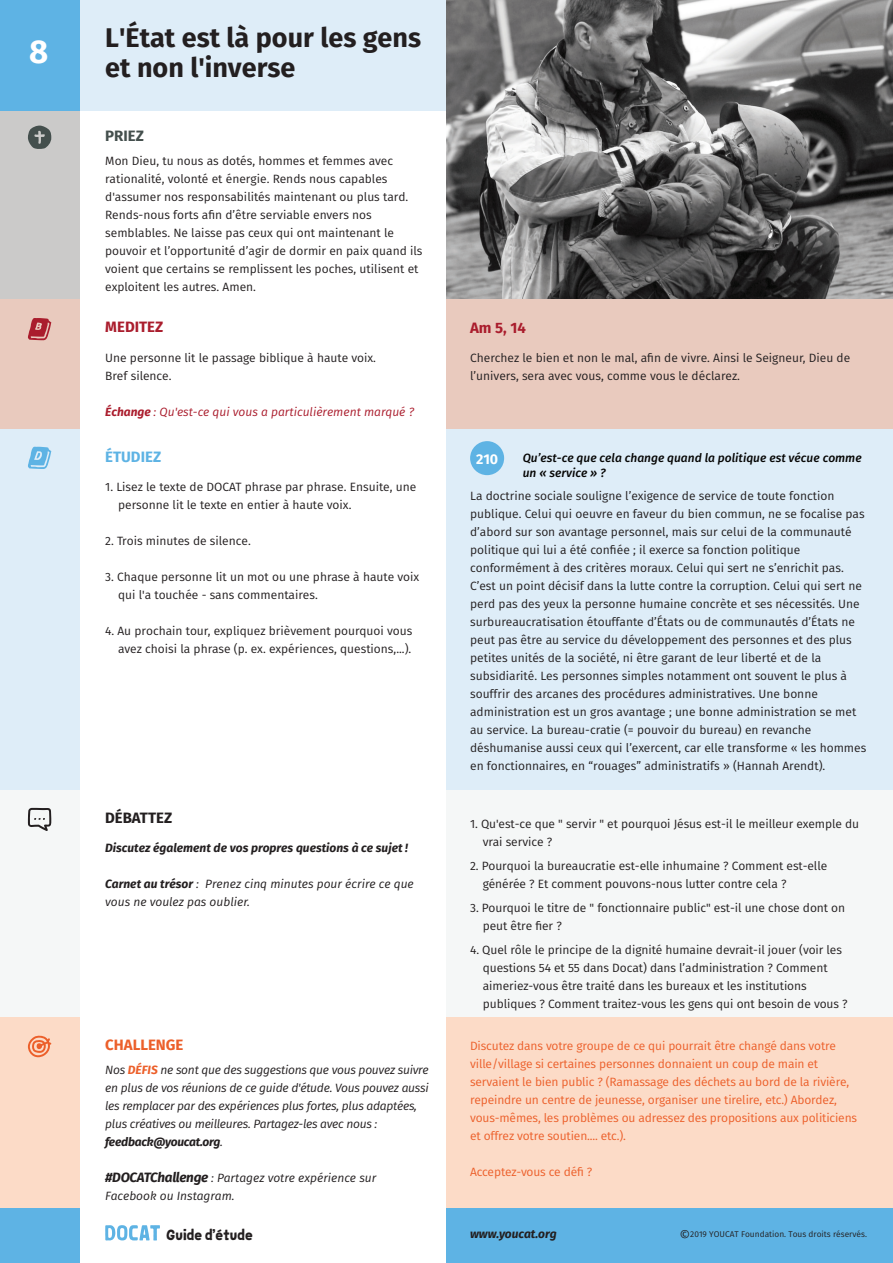
<style>
.page{position:relative;width:893px;height:1263px;background:#fff}
.page>*{position:absolute;margin:0;border:0;box-sizing:border-box;transform-origin:0 0}
.t1{font:700 33px "Fira Sans";color:#fff}
.t2{font:700 27px/30px "Fira Sans";color:#231f20}
.t3{font:700 15px "Fira Sans";color:#aa1d2d}
.t4{font:700 15px "Fira Sans";color:#ec5f2a}
.t5{font:700 15px "Fira Sans";color:#231f20}
.t6{font:700 15px "Fira Sans";color:#5eb3e4}
.t7{font:700 15px "Fira Sans";color:#444f4d}
.t8{font:900 14.85px "Rockster";color:#231f20}
.t9{font:700 14.1px "Fira Sans";color:#fff}
.t10{font:12px/18px "Fira Sans";color:#231f20}
.t11{font:12px/18px "Fira Sans";letter-spacing:-.01em;color:#ec5f2a}
.t12{font:italic 12px/18px "Fira Sans";letter-spacing:-.02em;color:#231f20}
.t13{font:italic 12px/18px "Fira Sans";color:#231f20}
.t14{font:italic 500 12px/14.4px "Fira Sans";color:#050504}
.t15{font:italic 700 12px "Fira Sans";color:#231f20}
.t16{font:italic 12px "Fira Sans";color:#aa1d2d}
.t17{font:8.4px "Fira Sans";color:#231f20}
.s1{font-weight:700}
.s2{font-weight:700;color:#ec5f2a}
.s3{font-weight:700;font-size:13.5px}
.s4{font-size:13.5px}
</style>
<div class="page">
<div style="left:79px;top:0;width:367px;height:111px;background:#deedf8"></div>
<img style="left:446px;top:0;width:447px;height:300px">
<div style="left:0;top:0;width:79px;height:111px;background:#5eb3e4"></div>
<div style="left:0;top:111px;width:79px;height:189px;background:#cbcac9"></div>
<div style="left:446px;top:300px;width:447px;height:129px;background:#e9cabe"></div>
<div style="left:0;top:300px;width:79px;height:129px;background:#e9cabe"></div>
<div style="left:0;top:429px;width:79px;height:361px;background:#deedf8"></div>
<div style="left:446px;top:429px;width:447px;height:361px;background:#deedf8"></div>
<svg style="left:28px;top:126px;width:23px;height:23px"></svg>
<svg style="left:28px;top:318px;width:23px;height:23px"></svg>
<div style="left:446px;top:1207px;width:447px;height:56px;background:#5eb3e4"></div>
<div style="left:0;top:1207px;width:79px;height:56px;background:#5eb3e4"></div>
<div style="left:0;top:790px;width:79px;height:227px;background:#f5f7f7"></div>
<div style="left:446px;top:790px;width:447px;height:227px;background:#f5f7f7"></div>
<svg style="left:28px;top:808px;width:23px;height:23px"></svg>
<div style="left:0;top:1017px;width:79px;height:190px;background:#fcdbc7"></div>
<div style="left:446px;top:1017px;width:447px;height:190px;background:#fcdbc7"></div>
<svg style="left:28px;top:1035px;width:23px;height:22px"></svg>
<svg style="left:105px;top:1225px;width:55px;height:15px"></svg>
<div style="left:470px;top:441px;width:34px;height:34px;background:#5eb3e4;border-radius:50%"></div>
<svg style="left:28px;top:446px;width:23px;height:23px"></svg>
<h1 class="t1" style="left:29px;top:24px;width:21px">8</h1>
<h2 class="t2" style="left:105px;top:21px;width:317px">L'État est là pour les gens et non l'inverse</h2>
<p class="t7" style="left:105px;top:123px;width:40px">PRIEZ</p>
<p class="t10" style="left:105px;top:152px;width:319px">Mon Dieu, tu nous as dotés, hommes et femmes avec rationalité, volonté et énergie. Rends nous capables d'assumer nos responsabilités maintenant ou plus tard.<br>Rends-nous forts afin d’être serviable envers nos semblables. Ne laisse pas ceux qui ont maintenant le pouvoir et l’opportunité d’agir de dormir en paix quand ils voient que certains se remplissent les poches, utilisent et exploitent les autres. Amen.</p>
<p class="t3" style="left:105px;top:315px;width:60px">MEDITEZ</p>
<p class="t10" style="left:105px;top:348px;width:272px">Une personne lit le passage biblique à haute voix.<br>Bref silence.</p>
<p class="t16" style="left:105px;top:402px;width:310px"><span class="s1">Échange</span> : Qu'est-ce qui vous a particulièrement marqué ?</p>
<p class="t6" style="left:105px;top:444px;width:57px">ÉTUDIEZ</p>
<p class="t10" style="left:118px;top:477px;width:300px;text-indent:-13px">1. Lisez le texte de DOCAT phrase par phrase. Ensuite, une personne lit le texte en entier à haute voix.</p>
<p class="t10" style="left:105px;top:531px;width:147px">2. Trois minutes de silence.</p>
<p class="t10" style="left:118px;top:567px;width:303px;text-indent:-13px">3. Chaque personne lit un mot ou une phrase à haute voix qui l'a touchée - sans commentaires.</p>
<p class="t10" style="left:105px;top:621px;width:309px;text-align:right">4. Au prochain tour, expliquez brièvement pourquoi vous avez choisi la phrase (p. ex. expériences, questions,...).</p>
<p class="t5" style="left:105px;top:805px;width:68px">DÉBATTEZ</p>
<p class="t15" style="left:105px;top:837px;width:304px">Discutez également de vos propres questions à ce sujet !</p>
<p class="t13" style="left:105px;top:874px;width:310px"><span class="s1">Carnet au trésor</span> : Prenez cinq minutes pour écrire ce que vous ne voulez pas oublier.</p>
<p class="t4" style="left:105px;top:1032px;width:80px">CHALLENGE</p>
<p class="t12" style="left:105px;top:1061px;width:325px">Nos <span class="s2">DÉFIS</span> ne sont que des suggestions que vous pouvez suivre en plus de vos réunions de ce guide d'étude. Vous pouvez aussi les remplacer par des expériences plus fortes, plus adaptées, plus créatives ou meilleures. Partagez-les avec nous : <span class="s1">feedback@youcat.org</span>.</p>
<p class="t13" style="left:105px;top:1169px;width:273px"><span class="s3">#DOCATChallenge</span> : Partagez votre expérience sur<br>Facebook ou Instagram.</p>
<p class="t3" style="left:470px;top:315px;width:57px">Am 5, 14</p>
<p class="t10" style="left:470px;top:348px;width:382px">Cherchez le bien et non le mal, afin de vivre. Ainsi le Seigneur, Dieu de l’univers, sera avec vous, comme vous le déclarez.</p>
<p class="t9" style="left:476px;top:447px;width:24px">210</p>
<p class="t14" style="left:523px;top:450px;width:340px">Qu’est-ce que cela change quand la politique est vécue comme un « service » ?</p>
<p class="t10" style="left:470px;top:486px;width:398px">La doctrine sociale souligne l’exigence de service de toute fonction publique. Celui qui oeuvre en faveur du bien commun, ne se focalise pas d’abord sur son avantage personnel, mais sur celui de la communauté politique qui lui a été confiée ; il exerce sa fonction politique conformément à des critères moraux. Celui qui sert ne s’enrichit pas.<br>C’est un point décisif dans la lutte contre la corruption. Celui qui sert ne perd pas des yeux la personne humaine concrète et ses nécessités. Une surbureaucratisation étouffante d’États ou de communautés d’États ne peut pas être au service du développement des personnes et des plus petites unités de la société, ni être garant de leur liberté et de la subsidiarité. Les personnes simples notamment ont souvent le plus à souffrir des arcanes des procédures administratives. Une bonne administration est un gros avantage ; une bonne administration se met au service. La bureau-cratie (= pouvoir du bureau) en revanche déshumanise aussi ceux qui l’exercent, car elle transforme « les hommes en fonctionnaires, en “rouages” administratifs » (Hannah Arendt).</p>
<p class="t10" style="left:483px;top:814px;width:378px;text-indent:-13px">1. Qu'est-ce que " servir " et pourquoi Jésus est-il le meilleur exemple du vrai service ?</p>
<p class="t10" style="left:483px;top:856px;width:346px;text-indent:-13px">2. Pourquoi la bureaucratie est-elle inhumaine ? Comment est-elle générée ? Et comment pouvons-nous lutter contre cela ?</p>
<p class="t10" style="left:483px;top:898px;width:364px;text-indent:-13px">3. Pourquoi le titre de " fonctionnaire public" est-il une chose dont on peut être fier ?</p>
<p class="t10" style="left:483px;top:940px;width:366px;text-indent:-13px">4. Quel rôle le principe de la dignité humaine devrait-il jouer (voir les questions 54 et 55 dans Docat) dans l’administration ? Comment aimeriez-vous être traité dans les bureaux et les institutions publiques ? Comment traitez-vous les gens qui ont besoin de vous ?</p>
<p class="t11" style="left:470px;top:1037px;width:389px">Discutez dans votre groupe de ce qui pourrait être changé dans votre ville/village si certaines personnes donnaient un coup de main et servaient le bien public ? (Ramassage des déchets au bord de la rivière, repeindre un centre de jeunesse, organiser une tirelire, etc.) Abordez, vous-mêmes, les problèmes ou adressez des propositions aux politiciens et offrez votre soutien.... etc.).</p>
<p class="t11" style="left:470px;top:1163px;width:124px">Acceptez-vous ce défi ?</p>
<p class="t8" style="left:166px;top:1224px;width:88px">Guide d’étude</p>
<p class="t15" style="left:470px;top:1224px;width:88px">www.youcat.org</p>
<p class="t17" style="left:679px;top:1228px;width:189px"><span class="s4">©</span>2019 YOUCAT Foundation. Tous droits réservés.</p>
</div>
